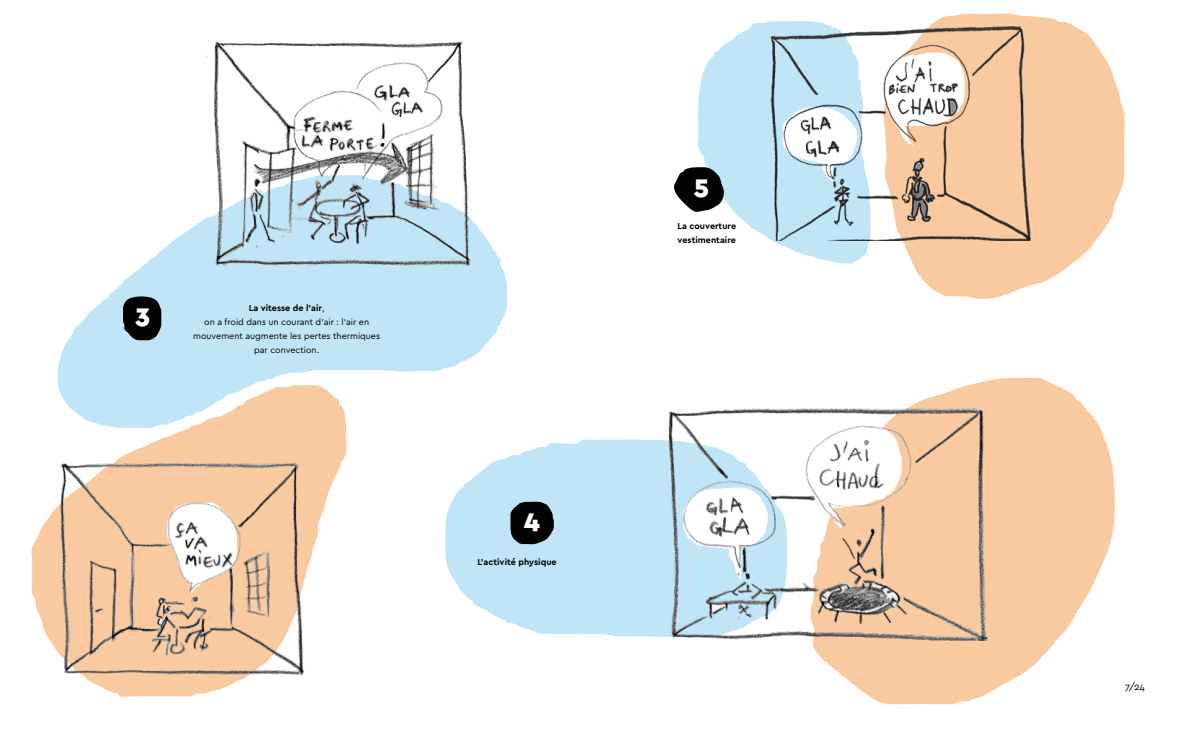
<style>
.page{position:relative;width:1191px;height:729px;background:#fff}
.page>*{position:absolute;margin:0;border:0;box-sizing:border-box;transform-origin:0 0}
.t1{font:900 27px "Cera Pro";color:#fff}
.t2{font:10px "Cera Pro";color:#000}
.t3{font:9px/14px "Cera Pro";color:#000;text-align:center}
.t4{font:700 9px/14px "Cera Pro";color:#000}
.s1{font-weight:700}
</style>
<div class="page">
<svg style="left:445px;top:439px;width:204px;height:198px;fill:#bfe5f6"></svg>
<svg style="left:510px;top:501px;width:44px;height:43px;background:#22292d"></svg>
<svg style="left:57px;top:227px;width:450px;height:158px;fill:#bfe5f6"></svg>
<svg style="left:31px;top:385px;width:316px;height:312px"></svg>
<img style="left:193px;top:41px;width:287px;height:234px">
<svg style="left:123px;top:296px;width:38px;height:44px;background:#1c2225"></svg>
<img style="left:51px;top:451px;width:267px;height:233px">
<svg style="left:697px;top:21px;width:173px;height:242px;fill:#bfe5f6"></svg>
<svg style="left:903px;top:13px;width:222px;height:286px;fill:#f9c99f"></svg>
<svg style="left:812px;top:377px;width:303px;height:327px;fill:#f9c99f"></svg>
<svg style="left:674px;top:166px;width:50px;height:46px"></svg>
<img style="left:649px;top:399px;width:354px;height:241px">
<img style="left:763px;top:27px;width:279px;height:214px">
<h1 class="t1" style="left:135px;top:296px;width:16px">3</h1>
<p class="t3" style="left:193px;top:300px;width:188px"><span class="s1">La vitesse de l’air</span>,<br>on a froid dans un courant d’air : l’air en mouvement augmente les pertes thermiques par convection.</p>
<h1 class="t1" style="left:524px;top:501px;width:18px">4</h1>
<p class="t4" style="left:477px;top:554px;width:81px">L’activité physique</p>
<h1 class="t1" style="left:694px;top:167px;width:17px">5</h1>
<p class="t4" style="left:677px;top:219px;width:60px">La couverture vestimentaire</p>
<p class="t2" style="left:1125px;top:680px;width:21px">7/24</p>
</div>
